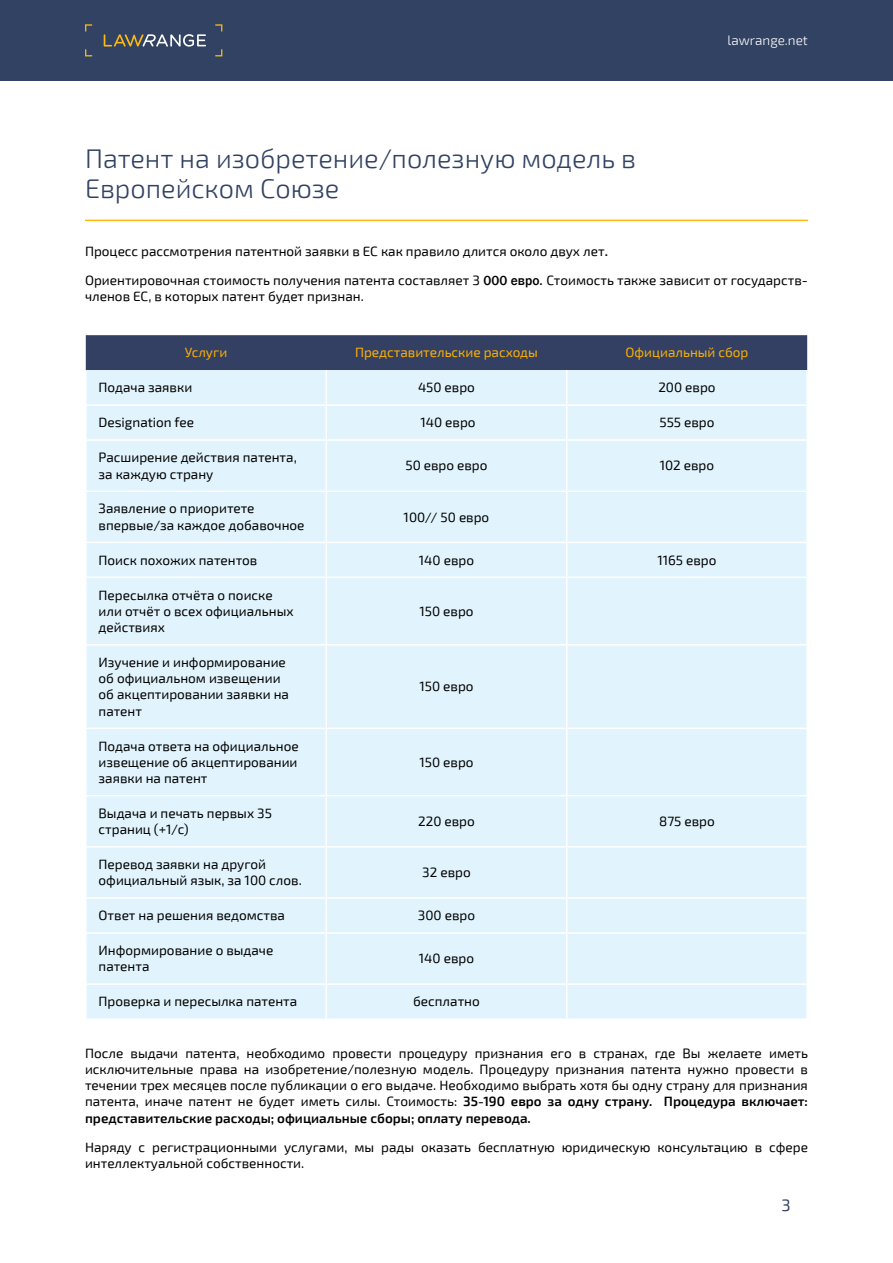
<style>
.page{position:relative;width:893px;height:1263px;background:#fff}
.page>*{position:absolute;margin:0;border:0;box-sizing:border-box;transform-origin:0 0}
.t1{font:300 27px/30px "Exo 2";color:#324263}
.t2{font:16.5px "Exo 2";color:#334063}
.t3{font:13.5px/16.2px "Exo 2";color:#000}
.t4{font:13.5px "Exo 2";color:#fab005}
.t5{font:300 13.5px "Exo 2";color:#fff}
.s1{font-family:"Franklin Gothic";font-weight:500}
.s2{font-weight:600}
</style>
<div class="page">
<div style="left:0;top:0;width:893px;height:81px;background:#324263"></div>
<svg style="left:85px;top:24px;width:7px;height:8px"></svg>
<svg style="left:215px;top:24px;width:7px;height:8px"></svg>
<svg style="left:215px;top:49px;width:7px;height:7px"></svg>
<svg style="left:85px;top:49px;width:7px;height:7px"></svg>
<svg style="left:104px;top:34px;width:102px;height:13px"></svg>
<div style="left:86px;top:335px;width:721px;height:35px;background:#334063"></div>
<div style="left:87px;top:370px;width:719px;height:648px;background:#e1f4fd"></div>
<hr style="left:85px;top:404px;width:240px;height:2px;background:#fff">
<hr style="left:85px;top:439px;width:240px;height:2px;background:#fff">
<hr style="left:85px;top:490px;width:240px;height:2px;background:#fff">
<hr style="left:85px;top:542px;width:240px;height:1px;background:#fff">
<hr style="left:85px;top:577px;width:240px;height:1px;background:#fff">
<hr style="left:85px;top:644px;width:240px;height:1px;background:#fff">
<hr style="left:85px;top:727px;width:240px;height:2px;background:#fff">
<hr style="left:85px;top:795px;width:240px;height:1px;background:#fff">
<hr style="left:85px;top:846px;width:240px;height:2px;background:#fff">
<hr style="left:85px;top:897px;width:240px;height:2px;background:#fff">
<hr style="left:85px;top:932px;width:240px;height:2px;background:#fff">
<hr style="left:85px;top:983px;width:240px;height:2px;background:#fff">
<hr style="left:566px;top:370px;width:1px;height:34px;background:#fff">
<hr style="left:325px;top:404px;width:242px;height:2px;background:#fff">
<hr style="left:567px;top:404px;width:241px;height:2px;background:#fff">
<hr style="left:566px;top:406px;width:1px;height:33px;background:#fff">
<hr style="left:325px;top:439px;width:242px;height:2px;background:#fff">
<hr style="left:567px;top:439px;width:241px;height:2px;background:#fff">
<hr style="left:566px;top:441px;width:1px;height:49px;background:#fff">
<hr style="left:325px;top:490px;width:242px;height:2px;background:#fff">
<hr style="left:567px;top:490px;width:241px;height:2px;background:#fff">
<hr style="left:566px;top:492px;width:1px;height:50px;background:#fff">
<hr style="left:325px;top:542px;width:242px;height:1px;background:#fff">
<hr style="left:567px;top:542px;width:241px;height:1px;background:#fff">
<hr style="left:566px;top:543px;width:1px;height:34px;background:#fff">
<hr style="left:325px;top:577px;width:242px;height:1px;background:#fff">
<hr style="left:567px;top:577px;width:241px;height:1px;background:#fff">
<hr style="left:566px;top:578px;width:1px;height:66px;background:#fff">
<hr style="left:325px;top:644px;width:242px;height:1px;background:#fff">
<hr style="left:567px;top:644px;width:241px;height:1px;background:#fff">
<hr style="left:566px;top:645px;width:1px;height:82px;background:#fff">
<hr style="left:325px;top:727px;width:242px;height:2px;background:#fff">
<hr style="left:567px;top:727px;width:241px;height:2px;background:#fff">
<hr style="left:566px;top:729px;width:1px;height:66px;background:#fff">
<hr style="left:325px;top:795px;width:242px;height:1px;background:#fff">
<hr style="left:567px;top:795px;width:241px;height:1px;background:#fff">
<hr style="left:566px;top:796px;width:1px;height:50px;background:#fff">
<hr style="left:325px;top:846px;width:242px;height:2px;background:#fff">
<hr style="left:567px;top:846px;width:241px;height:2px;background:#fff">
<hr style="left:566px;top:848px;width:1px;height:49px;background:#fff">
<hr style="left:325px;top:897px;width:242px;height:2px;background:#fff">
<hr style="left:567px;top:897px;width:241px;height:2px;background:#fff">
<hr style="left:566px;top:899px;width:1px;height:33px;background:#fff">
<hr style="left:325px;top:932px;width:242px;height:2px;background:#fff">
<hr style="left:567px;top:932px;width:241px;height:2px;background:#fff">
<hr style="left:566px;top:934px;width:1px;height:49px;background:#fff">
<hr style="left:325px;top:983px;width:242px;height:2px;background:#fff">
<hr style="left:567px;top:983px;width:241px;height:2px;background:#fff">
<hr style="left:566px;top:985px;width:1px;height:33px;background:#fff">
<hr style="left:325px;top:370px;width:2px;height:34px;background:#fff">
<hr style="left:325px;top:406px;width:2px;height:33px;background:#fff">
<hr style="left:325px;top:441px;width:2px;height:49px;background:#fff">
<hr style="left:325px;top:492px;width:2px;height:50px;background:#fff">
<hr style="left:325px;top:543px;width:2px;height:34px;background:#fff">
<hr style="left:325px;top:578px;width:2px;height:66px;background:#fff">
<hr style="left:325px;top:645px;width:2px;height:82px;background:#fff">
<hr style="left:325px;top:729px;width:2px;height:66px;background:#fff">
<hr style="left:325px;top:796px;width:2px;height:50px;background:#fff">
<hr style="left:325px;top:848px;width:2px;height:49px;background:#fff">
<hr style="left:325px;top:899px;width:2px;height:33px;background:#fff">
<hr style="left:325px;top:934px;width:2px;height:49px;background:#fff">
<hr style="left:325px;top:985px;width:2px;height:33px;background:#fff">
<hr style="left:85px;top:220px;width:723px;height:1px;background:#fdb913">
<h1 class="t1" style="left:85px;top:144px;width:553px">Патент на изобретение/полезную модель в<br>Европейском Союзе</h1>
<p class="t5" style="left:728px;top:33px;width:82px">lawrange.net</p>
<p class="t3" style="left:85px;top:237px;width:724px;line-height:29px">Процесс рассмотрения патентной заявки в ЕС как правило длится около двух лет<span class="s1">.<br></span>Ориентировочная стоимость получения патента составляет 3 <span class="s1">000 евро.</span> Стоимость также зависит от государств-</p>
<p class="t3" style="left:85px;top:288px;width:280px">членов ЕС, в которых патент будет признан.</p>
<p class="t4" style="left:185px;top:345px;width:44px">Услуги</p>
<p class="t4" style="left:355px;top:345px;width:184px">Представительские расходы</p>
<p class="t4" style="left:625px;top:345px;width:125px">Официальный сбор</p>
<p class="t3" style="left:99px;top:380px;width:95px">Подача заявки</p>
<p class="t3" style="left:418px;top:380px;width:58px">450 евро</p>
<p class="t3" style="left:658px;top:380px;width:59px">200 евро</p>
<p class="t3" style="left:99px;top:415px;width:97px">Designation fee</p>
<p class="t3" style="left:420px;top:415px;width:57px">140 евро</p>
<p class="t3" style="left:659px;top:415px;width:57px">555 евро</p>
<p class="t3" style="left:99px;top:450px;width:200px">Расширение действия патента, за каждую страну</p>
<p class="t3" style="left:405px;top:458px;width:84px">50 евро евро</p>
<p class="t3" style="left:660px;top:458px;width:56px">102 евро</p>
<p class="t3" style="left:99px;top:501px;width:208px">Заявление о приоритете впервые/за каждое добавочное</p>
<p class="t3" style="left:404px;top:509px;width:87px">100// 50 евро</p>
<p class="t3" style="left:99px;top:552px;width:160px">Поиск похожих патентов</p>
<p class="t3" style="left:419px;top:552px;width:57px">140 евро</p>
<p class="t3" style="left:657px;top:552px;width:61px">1165 евро</p>
<p class="t3" style="left:99px;top:587px;width:197px">Пересылка отчёта о поиске или отчёт о всех официальных действиях</p>
<p class="t3" style="left:419px;top:603px;width:56px">150 евро</p>
<p class="t3" style="left:99px;top:654px;width:192px">Изучение и информирование об официальном извещении об акцептировании заявки на патент</p>
<p class="t3" style="left:99px;top:738px;width:202px;text-align:justify">Подача ответа на официальное извещение об акцептировании заявки на патент</p>
<p class="t3" style="left:419px;top:679px;width:56px">150 евро</p>
<p class="t3" style="left:419px;top:754px;width:56px">150 евро</p>
<p class="t3" style="left:99px;top:805px;width:175px">Выдача и печать первых 35 страниц (+1/с)</p>
<p class="t3" style="left:418px;top:813px;width:58px">220 евро</p>
<p class="t3" style="left:659px;top:813px;width:57px">875 евро</p>
<p class="t3" style="left:99px;top:856px;width:205px">Перевод заявки на другой официальный язык, за 100 слов.</p>
<p class="t3" style="left:422px;top:865px;width:50px">32 евро</p>
<p class="t3" style="left:99px;top:908px;width:188px">Ответ на решения ведомства</p>
<p class="t3" style="left:418px;top:908px;width:59px">300 евро</p>
<p class="t3" style="left:99px;top:943px;width:176px">Информирование о выдаче патента</p>
<p class="t3" style="left:419px;top:951px;width:57px">140 евро</p>
<p class="t3" style="left:99px;top:994px;width:200px">Проверка и пересылка патента</p>
<p class="t3" style="left:413px;top:994px;width:68px">бесплатно</p>
<p class="t3" style="left:85px;top:1045px;width:724px;text-align:justify">После выдачи патента, необходимо провести процедуру признания его в странах, где Вы желаете иметь исключительные права на изобретение/полезную модель. Процедуру признания патента нужно провести в течении трех месяцев после публикации о его выдаче. Необходимо выбрать хотя бы одну страну для признания патента, иначе патент не будет иметь силы. Стоимость: <span class="s2">35-190 евро за одну страну. Процедура включает: представительские расходы; официальные сборы; оплату перевода.</span></p>
<p class="t3" style="left:85px;top:1139px;width:724px">Наряду с регистрационными услугами, мы рады оказать бесплатную юридическую консультацию в сфере интеллектуальной собственности.</p>
<p class="t2" style="left:781px;top:1195px;width:11px">3</p>
</div>
